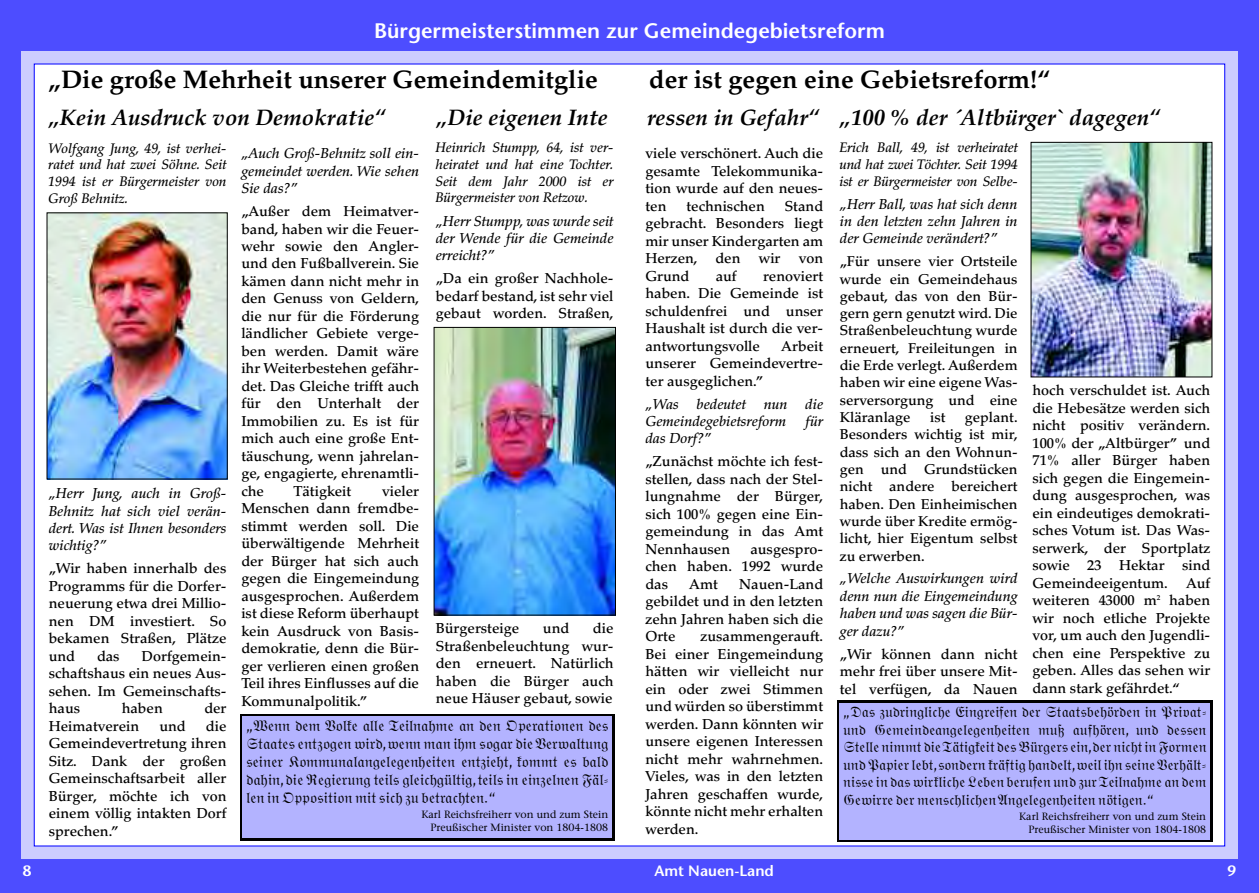
<style>
.page{position:relative;width:1259px;height:893px;background:#fff}
.page>*{position:absolute;margin:0;border:0;box-sizing:border-box;transform-origin:0 0}
.t1{font:700 25.5px "Palatino";color:#000}
.t2{font:italic 700 22.5px "Palatino";color:#000}
.t3{font:600 21px "Stone Sans";color:#fff}
.t4{font:15px/18px "Wittenberger Fraktur";color:#000;text-align:justify}
.t5{font:600 15px "Stone Sans";color:#fff}
.t6{font:14.55px/17.5px "Wittenberger Fraktur";color:#000;text-align:justify}
.t7{font:500 14.4px/17.5px "Palatino";color:#000;text-align:justify}
.t8{font:italic 500 14.4px/17.4px "Palatino";color:#000;text-align:justify}
.t9{font:500 14.25px/17.2px "Palatino";color:#000;text-align:justify}
.t10{font:italic 500 13.8px/16.6px "Palatino";color:#000;text-align:justify}
.t11{font:10.5px/12.6px "Stone Serif";color:#000;text-align:right}
</style>
<div class="page">
<div style="left:617px;top:0;width:642px;height:893px;background:#4d4dff"></div>
<div style="left:0;top:0;width:642px;height:893px;background:#4d4dff"></div>
<div style="left:21px;top:51px;width:1216px;height:808px;background:#ccf"></div>
<div style="left:34px;top:64px;width:1190px;height:782px;background:#fff"></div>
<img style="left:49px;top:215px;width:176px;height:262px">
<img style="left:1032px;top:144px;width:178px;height:231px">
<div style="left:1030px;top:142px;width:182px;height:235px;border:1px solid #000"></div>
<img style="left:436px;top:329px;width:178px;height:284px">
<div style="left:434px;top:327px;width:182px;height:288px;border:1px solid #000"></div>
<div style="left:240px;top:714px;width:374px;height:126px;background:#b3b3ff"></div>
<div style="left:837px;top:701px;width:375px;height:141px;background:#b3b3ff"></div>
<h3 class="t3" style="left:374px;top:23px;width:512px">Bürgermeisterstimmen zur Gemeindegebietsreform</h3>
<h1 class="t1" style="left:48px;top:70px;width:551px">„Die große Mehrheit unserer Gemeindemitglie</h1>
<h1 class="t1" style="left:649px;top:70px;width:402px">der ist gegen eine Gebietsreform!“</h1>
<h2 class="t2" style="left:49px;top:108px;width:338px">„Kein Ausdruck von Demokratie“</h2>
<h2 class="t2" style="left:436px;top:108px;width:173px">„Die eigenen Inte</h2>
<h2 class="t2" style="left:647px;top:108px;width:174px">ressen in Gefahr“</h2>
<h2 class="t2" style="left:840px;top:108px;width:322px">„100 % der ´Altbürger` dagegen“</h2>
<p class="t10" style="left:48px;top:141px;width:180px">Wolfgang Jung, 49, ist verhei&shy;ratet und hat zwei Söhne. Seit 1994 ist er Bürgermeister von Groß Behnitz.</p>
<p class="t10" style="left:435px;top:141px;width:180px">Heinrich Stumpp, 64, ist ver&shy;heiratet und hat eine Tochter.<br>Seit dem Jahr 2000 ist er Bürgermeister von Retzow.</p>
<p class="t10" style="left:839px;top:141px;width:180px">Erich Ball, 49, ist verheiratet und hat zwei Töchter. Seit 1994 ist er Bürgermeister von Selbe-</p>
<p class="t8" style="left:241px;top:146px;width:179px">„Auch Groß-Behnitz soll ein&shy;gemeindet werden. Wie sehen Sie das?”</p>
<p class="t7" style="left:241px;top:204px;width:179px">„Außer dem Heimatver&shy;band, haben wir die Feuer&shy;wehr sowie den Angler&shy;und den Fußballverein. Sie kämen dann nicht mehr in den Genuss von Geldern, die nur für die Förderung ländlicher Gebiete verge&shy;ben werden. Damit wäre ihr Weiterbestehen gefähr&shy;det. Das Gleiche trifft auch für den Unterhalt der Immobilien zu. Es ist für mich auch eine große Ent&shy;täuschung, wenn jahrelan&shy;ge, engagierte, ehrenamtli&shy;che</p>
<p class="t7" style="left:645px;top:146px;width:179px">viele verschönert. Auch die gesamte Telekommunika&shy;tion wurde auf den neues&shy;ten</p>
<p class="t8" style="left:840px;top:197px;width:179px">„Herr Ball, was hat sich denn in den letzten zehn Jahren in der Gemeinde verändert?”</p>
<p class="t9" style="left:840px;top:254px;width:179px">„Für unsere vier Ortsteile wurde ein Gemeindehaus gebaut, das von den Bür&shy;gern gern genutzt wird. Die Straßenbeleuchtung wurde erneuert, Freileitungen in die Erde verlegt. Außerdem haben wir eine eigene Was&shy;serversorgung und eine Kläranlage</p>
<p class="t7" style="left:645px;top:199px;width:179px;text-indent:139px">Stand gebracht. Besonders liegt mir unser Kindergarten am Herzen, den</p>
<p class="t7" style="left:686px;top:199px;width:80px">technischen</p>
<p class="t8" style="left:436px;top:214px;width:179px">„Herr Stumpp, was wurde seit der Wende für die Gemeinde erreicht?”</p>
<p class="t7" style="left:436px;top:271px;width:179px">„Da ein großer Nachhole&shy;bedarf bestand, ist sehr viel gebaut worden. Straßen,</p>
<p class="t7" style="left:759px;top:251px;width:23px">wir</p>
<p class="t7" style="left:799px;top:251px;width:26px">von</p>
<p class="t7" style="left:645px;top:269px;width:45px">Grund</p>
<p class="t7" style="left:715px;top:269px;width:23px">auf</p>
<p class="t7" style="left:645px;top:269px;width:179px;text-indent:118px">renoviert haben. Die Gemeinde ist schuldenfrei und unser Haushalt ist durch die ver&shy;antwortungsvolle</p>
<p class="t7" style="left:645px;top:338px;width:179px;text-indent:136px">Arbeit unserer Gemeindevertre&shy;ter ausgeglichen.”</p>
<p class="t8" style="left:645px;top:397px;width:179px">„Was bedeutet nun die<br>Gemeindegebietsreform</p>
<p class="t7" style="left:1032px;top:383px;width:179px">hoch verschuldet ist. Auch die Hebesätze werden sich nicht positiv verändern.<br>100% der „Altbürger” und 71% aller Bürger haben sich gegen die Eingemein&shy;dung ausgesprochen, was ein eindeutiges demokrati&shy;sches Votum ist. Das Was&shy;serwerk, der Sportplatz sowie 23 Hektar sind Gemeindeeigentum.</p>
<p class="t9" style="left:840px;top:410px;width:179px;text-indent:125px">geplant.<br>Besonders wichtig ist mir, dass sich an den Wohnun&shy;gen und Grundstücken nicht andere bereichert haben. Den Einheimischen wurde über Kredite ermög&shy;licht, hier Eigentum selbst zu erwerben.</p>
<p class="t8" style="left:840px;top:571px;width:179px">„Welche Auswirkungen wird denn nun die Eingemeindung haben und was sagen die Bür&shy;ger dazu?”</p>
<p class="t7" style="left:840px;top:647px;width:179px">„Wir können dann nicht mehr frei über unsere Mit&shy;tel verfügen, da Nauen</p>
<p class="t9" style="left:930px;top:410px;width:17px">ist</p>
<p class="t8" style="left:805px;top:414px;width:19px">für</p>
<p class="t8" style="left:645px;top:431px;width:67px">das Dorf?”</p>
<p class="t7" style="left:645px;top:454px;width:179px">„Zunächst möchte ich fest&shy;stellen, dass nach der Stel&shy;lungnahme der Bürger, sich 100% gegen eine Ein&shy;gemeindung in das Amt Nennhausen</p>
<p class="t7" style="left:241px;top:484px;width:179px;text-indent:141px">vieler Menschen dann fremdbe&shy;stimmt werden soll. Die überwältigende Mehrheit der Bürger hat sich auch gegen die Eingemeindung ausgesprochen. Außerdem ist diese Reform überhaupt kein Ausdruck von Basis&shy;demokratie, denn die Bür&shy;ger verlieren einen großen Teil ihres Einflusses auf die Kommunalpolitik.”</p>
<p class="t7" style="left:293px;top:484px;width:59px">Tätigkeit</p>
<p class="t8" style="left:49px;top:486px;width:179px">„Herr Jung, auch in Groß-Behnitz hat sich viel verän&shy;dert. Was ist Ihnen besonders wichtig?”</p>
<p class="t7" style="left:49px;top:561px;width:179px">„Wir haben innerhalb des Programms für die Dorfer&shy;neuerung etwa drei Millio&shy;nen DM investiert. So bekamen Straßen, Plätze und</p>
<p class="t7" style="left:645px;top:542px;width:179px;text-indent:105px">ausgespro&shy;chen haben. 1992 wurde das</p>
<p class="t7" style="left:1032px;top:575px;width:179px;text-indent:154px">Auf weiteren 43000 m<sup>2</sup> haben wir noch etliche Projekte vor, um auch den Jugendli&shy;chen eine Perspektive zu geben. Alles das sehen wir dann stark gefährdet.“</p>
<p class="t7" style="left:645px;top:577px;width:179px;text-indent:94px">Nauen-Land gebildet und in den letzten zehn Jahren haben sich die Orte</p>
<p class="t7" style="left:689px;top:577px;width:30px">Amt</p>
<p class="t7" style="left:436px;top:621px;width:85px">Bürgersteige</p>
<p class="t7" style="left:543px;top:621px;width:28px">und</p>
<p class="t7" style="left:436px;top:621px;width:179px;text-indent:157px">die Straßenbeleuchtung wur&shy;den erneuert. Natürlich haben die Bürger auch neue Häuser gebaut, sowie</p>
<p class="t7" style="left:645px;top:629px;width:179px;text-indent:55px">zusammengerauft.<br>Bei einer Eingemeindung hätten wir vielleicht nur ein oder zwei Stimmen und würden so überstimmt werden. Dann könnten wir unsere eigenen Interessen nicht mehr wahrnehmen.<br>Vieles, was in den letzten Jahren geschaffen wurde, könnte nicht mehr erhalten werden.</p>
<p class="t7" style="left:49px;top:649px;width:179px;text-indent:93px">Dorfgemein&shy;schaftshaus ein neues Aus&shy;sehen. Im Gemeinschafts&shy;haus</p>
<p class="t7" style="left:97px;top:649px;width:24px">das</p>
<p class="t7" style="left:122px;top:701px;width:43px">haben</p>
<p class="t7" style="left:204px;top:701px;width:24px">der</p>
<p class="t7" style="left:49px;top:719px;width:92px">Heimatverein</p>
<p class="t7" style="left:159px;top:719px;width:28px">und</p>
<p class="t6" style="left:843px;top:704px;width:365px">„Das zudringliche Eingreifen der Staatsbehörden in Privat&shy;und Gemeindeangelegenheiten muß aufhören, und dessen Stelle nimmt die Tätigkeit des Bürgers ein,der nicht in Formen und Papier lebt,sondern kräftig handelt,weil ihn seine Verhält&shy;nisse in das wirkliche Leben berufen und zur Teilnahme an dem Gewirre der menschlichen Angelegenheiten nötigen.“</p>
<p class="t11" style="left:1019px;top:811px;width:188px">Karl Reichsfreiherr von und zum Stein<br>Preußischer Minister von 1804-1808</p>
<p class="t7" style="left:49px;top:719px;width:179px;text-indent:157px">die Gemeindevertretung ihren Sitz. Dank der großen Gemeinschaftsarbeit aller Bürger, möchte ich von einem völlig intakten Dorf sprechen.”</p>
<p class="t4" style="left:246px;top:718px;width:364px">„Wenn dem Volke alle Teilnahme an den Operationen des Staates entzogen wird,wenn man ihm sogar die Verwaltung seiner Kommunalangelegenheiten entzieht, kommt es bald dahin,die Regierung teils gleichgültig,teils in einzelnen Fäl&shy;len in Opposition mit sich zu betrachten.“</p>
<p class="t11" style="left:421px;top:809px;width:188px">Karl Reichsfreiherr von und zum Stein<br>Preußischer Minister von 1804-1808</p>
<p class="t5" style="left:23px;top:865px;width:10px">8</p>
<p class="t5" style="left:654px;top:865px;width:121px">Amt Nauen-Land</p>
<p class="t5" style="left:1227px;top:865px;width:10px">9</p>
</div>
